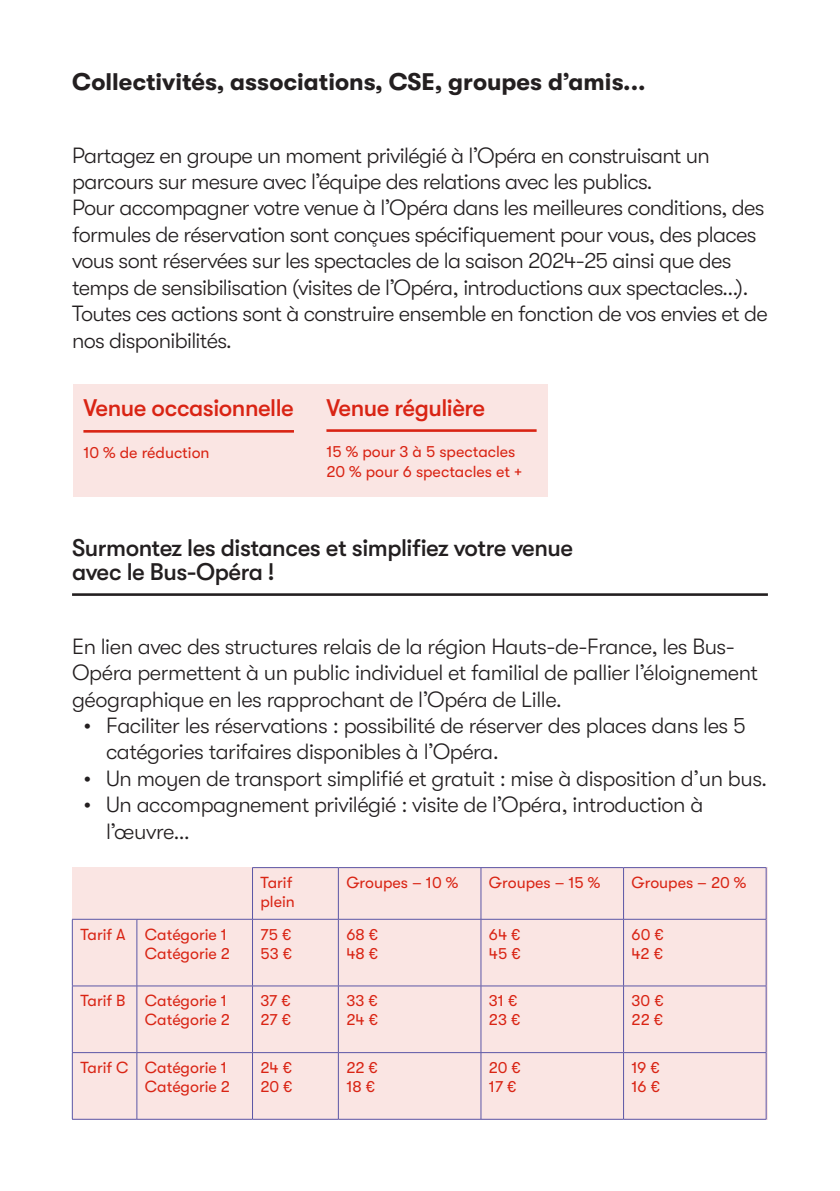
<style>
.page{position:relative;width:840px;height:1191px;background:#fff}
.page>*{position:absolute;margin:0;border:0;box-sizing:border-box;transform-origin:0 0}
.t1{font:500 24px "GT Walsheim";letter-spacing:-.02em;color:#231f20}
.t2{font:700 24px "GT Walsheim";color:#231f20}
.t3{font:500 24px "GT Walsheim";letter-spacing:-.02em;color:#d92414}
.t4{font:300 22px/26.4px "GT Walsheim";letter-spacing:-.03em;color:#231f20}
.t5{font:16px/19.2px "GT Walsheim";color:#d92414}
</style>
<div class="page">
<div style="left:73px;top:384px;width:474px;height:112px;background:#fae5e3"></div>
<hr style="left:83px;top:430px;width:211px;height:2px;background:#d92414">
<hr style="left:326px;top:429px;width:210px;height:3px;background:#d92414">
<hr style="left:72px;top:593px;width:695px;height:3px;background:#231f20">
<div style="left:72px;top:867px;width:695px;height:252px;background:#fae5e3"></div>
<hr style="left:252px;top:867px;width:86px;height:1px;background:#5b56a6">
<hr style="left:252px;top:868px;width:1px;height:51px;background:#5b56a6">
<hr style="left:338px;top:867px;width:142px;height:1px;background:#5b56a6">
<hr style="left:338px;top:868px;width:1px;height:51px;background:#5b56a6">
<hr style="left:480px;top:867px;width:143px;height:1px;background:#5b56a6">
<hr style="left:480px;top:868px;width:1px;height:51px;background:#5b56a6">
<hr style="left:623px;top:867px;width:143px;height:1px;background:#5b56a6">
<hr style="left:623px;top:868px;width:1px;height:51px;background:#5b56a6">
<hr style="left:765px;top:868px;width:1px;height:51px;background:#5b56a6">
<hr style="left:72px;top:919px;width:65px;height:1px;background:#5b56a6">
<hr style="left:72px;top:919px;width:1px;height:66px;background:#5b56a6">
<hr style="left:137px;top:919px;width:115px;height:1px;background:#5b56a6">
<hr style="left:136px;top:919px;width:1px;height:66px;background:#5b56a6">
<hr style="left:252px;top:919px;width:86px;height:1px;background:#5b56a6">
<hr style="left:252px;top:919px;width:1px;height:66px;background:#5b56a6">
<hr style="left:338px;top:919px;width:142px;height:1px;background:#5b56a6">
<hr style="left:338px;top:919px;width:1px;height:66px;background:#5b56a6">
<hr style="left:480px;top:919px;width:143px;height:1px;background:#5b56a6">
<hr style="left:480px;top:919px;width:1px;height:66px;background:#5b56a6">
<hr style="left:623px;top:919px;width:143px;height:1px;background:#5b56a6">
<hr style="left:623px;top:919px;width:1px;height:66px;background:#5b56a6">
<hr style="left:765px;top:919px;width:1px;height:66px;background:#5b56a6">
<hr style="left:72px;top:985px;width:65px;height:1px;background:#5b56a6">
<hr style="left:72px;top:986px;width:1px;height:66px;background:#5b56a6">
<hr style="left:137px;top:985px;width:115px;height:1px;background:#5b56a6">
<hr style="left:136px;top:986px;width:1px;height:66px;background:#5b56a6">
<hr style="left:252px;top:985px;width:86px;height:1px;background:#5b56a6">
<hr style="left:252px;top:986px;width:1px;height:66px;background:#5b56a6">
<hr style="left:338px;top:985px;width:142px;height:1px;background:#5b56a6">
<hr style="left:338px;top:986px;width:1px;height:66px;background:#5b56a6">
<hr style="left:480px;top:985px;width:143px;height:1px;background:#5b56a6">
<hr style="left:480px;top:986px;width:1px;height:66px;background:#5b56a6">
<hr style="left:623px;top:985px;width:143px;height:1px;background:#5b56a6">
<hr style="left:623px;top:986px;width:1px;height:66px;background:#5b56a6">
<hr style="left:765px;top:986px;width:1px;height:66px;background:#5b56a6">
<hr style="left:72px;top:1052px;width:65px;height:1px;background:#5b56a6">
<hr style="left:72px;top:1052px;width:1px;height:67px;background:#5b56a6">
<hr style="left:137px;top:1052px;width:115px;height:1px;background:#5b56a6">
<hr style="left:136px;top:1052px;width:1px;height:67px;background:#5b56a6">
<hr style="left:252px;top:1052px;width:86px;height:1px;background:#5b56a6">
<hr style="left:252px;top:1052px;width:1px;height:67px;background:#5b56a6">
<hr style="left:338px;top:1052px;width:142px;height:1px;background:#5b56a6">
<hr style="left:338px;top:1052px;width:1px;height:67px;background:#5b56a6">
<hr style="left:480px;top:1052px;width:143px;height:1px;background:#5b56a6">
<hr style="left:480px;top:1052px;width:1px;height:67px;background:#5b56a6">
<hr style="left:623px;top:1052px;width:143px;height:1px;background:#5b56a6">
<hr style="left:623px;top:1052px;width:1px;height:67px;background:#5b56a6">
<hr style="left:765px;top:1052px;width:1px;height:67px;background:#5b56a6">
<hr style="left:72px;top:1119px;width:65px;height:1px;background:#5b56a6">
<hr style="left:137px;top:1119px;width:115px;height:1px;background:#5b56a6">
<hr style="left:252px;top:1119px;width:86px;height:1px;background:#5b56a6">
<hr style="left:338px;top:1119px;width:142px;height:1px;background:#5b56a6">
<hr style="left:480px;top:1119px;width:143px;height:1px;background:#5b56a6">
<hr style="left:623px;top:1119px;width:143px;height:1px;background:#5b56a6">
<p class="t2" style="left:72px;top:69px;width:575px">Collectivités, associations, CSE, groupes d’amis...</p>
<p class="t4" style="left:72px;top:142px;width:639px">Partagez en groupe un moment privilégié à l’Opéra en construisant un parcours sur mesure avec l’équipe des relations avec les publics.</p>
<p class="t4" style="left:72px;top:195px;width:693px">Pour accompagner votre venue à l’Opéra dans les meilleures conditions, des formules de réservation sont conçues spécifiquement pour vous, des places vous sont réservées sur les spectacles de la saison 2024-25 ainsi que des temps de sensibilisation (visites de l’Opéra, introductions aux spectacles…).</p>
<p class="t4" style="left:72px;top:300px;width:696px">Toutes ces actions sont à construire ensemble en fonction de vos envies et de nos disponibilités.</p>
<p class="t3" style="left:83px;top:394px;width:212px">Venue occasionnelle</p>
<p class="t5" style="left:83px;top:443px;width:128px">10 % de réduction</p>
<p class="t3" style="left:326px;top:394px;width:160px">Venue régulière</p>
<p class="t5" style="left:326px;top:442px;width:190px">15 % pour 3 à 5 spectacles</p>
<p class="t5" style="left:326px;top:462px;width:197px">20 % pour 6 spectacles et +</p>
<p class="t1" style="left:72px;top:534px;width:502px">Surmontez les distances et simplifiez votre venue</p>
<p class="t1" style="left:72px;top:558px;width:204px">avec le Bus-Opéra !</p>
<p class="t4" style="left:72px;top:633px;width:687px">En lien avec des structures relais de la région Hauts-de-France, les Bus-<br>Opéra permettent à un public individuel et familial de pallier l’éloignement géographique en les rapprochant de l’Opéra de Lille.</p>
<p class="t4" style="left:106px;top:712px;width:640px;text-indent:-23px">• Faciliter les réservations : possibilité de réserver des places dans les 5 catégories tarifaires disponibles à l’Opéra.</p>
<p class="t4" style="left:83px;top:765px;width:685px">• Un moyen de transport simplifié et gratuit : mise à disposition d’un bus.</p>
<p class="t4" style="left:106px;top:791px;width:598px;text-indent:-23px">• Un accompagnement privilégié : visite de l’Opéra, introduction à l’œuvre…</p>
<p class="t5" style="left:260px;top:873px;width:36px">Tarif plein</p>
<p class="t5" style="left:346px;top:873px;width:113px">Groupes – 10 %</p>
<p class="t5" style="left:488px;top:873px;width:113px">Groupes – 15 %</p>
<p class="t5" style="left:631px;top:873px;width:116px">Groupes – 20 %</p>
<p class="t5" style="left:80px;top:924px;width:47px">Tarif A</p>
<p class="t5" style="left:145px;top:924px;width:84px">Catégorie 1</p>
<p class="t5" style="left:145px;top:943px;width:87px">Catégorie 2</p>
<p class="t5" style="left:260px;top:924px;width:32px">75 €</p>
<p class="t5" style="left:260px;top:943px;width:33px">53 €</p>
<p class="t5" style="left:346px;top:924px;width:33px">68 €</p>
<p class="t5" style="left:346px;top:943px;width:33px">48 €</p>
<p class="t5" style="left:488px;top:924px;width:33px">64 €</p>
<p class="t5" style="left:488px;top:943px;width:33px">45 €</p>
<p class="t5" style="left:631px;top:924px;width:34px">60 €</p>
<p class="t5" style="left:631px;top:943px;width:33px">42 €</p>
<p class="t5" style="left:80px;top:991px;width:47px">Tarif B</p>
<p class="t5" style="left:145px;top:991px;width:84px">Catégorie 1</p>
<p class="t5" style="left:145px;top:1010px;width:87px">Catégorie 2</p>
<p class="t5" style="left:80px;top:1057px;width:50px">Tarif C</p>
<p class="t5" style="left:145px;top:1057px;width:84px">Catégorie 1</p>
<p class="t5" style="left:145px;top:1077px;width:87px">Catégorie 2</p>
<p class="t5" style="left:260px;top:991px;width:32px">37 €</p>
<p class="t5" style="left:260px;top:1010px;width:32px">27 €</p>
<p class="t5" style="left:260px;top:1057px;width:33px">24 €</p>
<p class="t5" style="left:260px;top:1077px;width:34px">20 €</p>
<p class="t5" style="left:346px;top:991px;width:33px">33 €</p>
<p class="t5" style="left:346px;top:1010px;width:33px">24 €</p>
<p class="t5" style="left:346px;top:1057px;width:33px">22 €</p>
<p class="t5" style="left:346px;top:1077px;width:30px">18 €</p>
<p class="t5" style="left:488px;top:991px;width:30px">31 €</p>
<p class="t5" style="left:488px;top:1010px;width:33px">23 €</p>
<p class="t5" style="left:488px;top:1057px;width:34px">20 €</p>
<p class="t5" style="left:488px;top:1077px;width:29px">17 €</p>
<p class="t5" style="left:631px;top:991px;width:34px">30 €</p>
<p class="t5" style="left:631px;top:1010px;width:33px">22 €</p>
<p class="t5" style="left:631px;top:1057px;width:30px">19 €</p>
<p class="t5" style="left:631px;top:1077px;width:30px">16 €</p>
</div>
